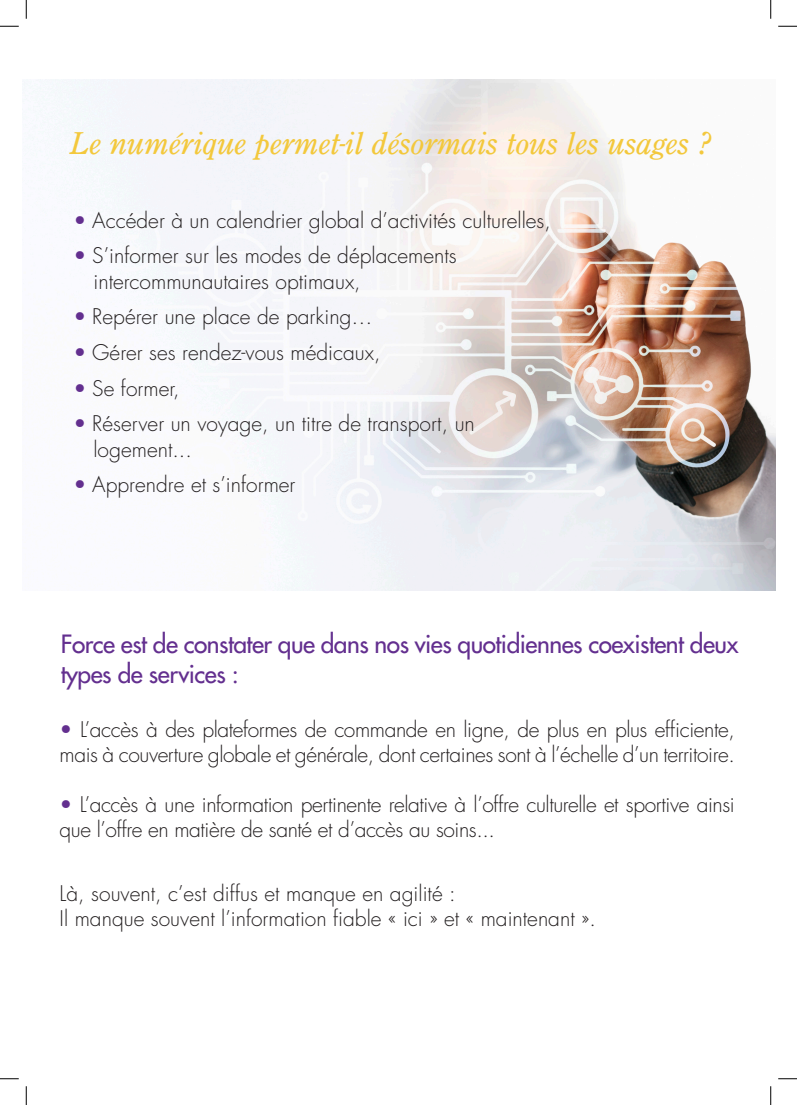
<style>
.page{position:relative;width:797px;height:1105px;background:#fff}
.page>*{position:absolute;margin:0;border:0;box-sizing:border-box;transform-origin:0 0}
.t1{font:italic 33.25px "Century Old Style";color:#f3c83c}
.t2{font:500 24.5px/29.4px "Futura Std";letter-spacing:-.02em;color:#632f8f}
.t3{font:300 21px/25.2px "Futura Std";color:#231f20}
.t4{font:300 21px/25.2px "Futura Std";letter-spacing:-.02em;color:#231f20}
.s1{color:#632f8f}
</style>
<div class="page">
<img style="left:23px;top:80px;width:752px;height:510px">
<svg style="left:0;top:25px;width:19px;height:2px"></svg>
<svg style="left:778px;top:25px;width:19px;height:2px"></svg>
<svg style="left:0;top:1078px;width:19px;height:1px"></svg>
<svg style="left:778px;top:1078px;width:19px;height:1px"></svg>
<svg style="left:25px;top:0;width:2px;height:19px"></svg>
<svg style="left:25px;top:1086px;width:2px;height:19px"></svg>
<svg style="left:770px;top:0;width:1px;height:19px"></svg>
<svg style="left:770px;top:1086px;width:1px;height:19px"></svg>
<p class="t1" style="left:70px;top:124px;width:642px">Le numérique permet-il désormais tous les usages ?</p>
<p class="t3" style="left:74px;top:208px;width:479px"><span class="s1">•</span> Accéder à un calendrier global d’activités culturelles,</p>
<p class="t3" style="left:93px;top:244px;width:365px;text-indent:-20px"><span class="s1">•</span> S’informer sur les modes de déplacements intercommunautaires optimaux,</p>
<p class="t3" style="left:74px;top:305px;width:300px"><span class="s1">•</span> Repérer une place de parking…</p>
<p class="t3" style="left:74px;top:340px;width:308px"><span class="s1">•</span> Gérer ses rendez-vous médicaux,</p>
<p class="t3" style="left:74px;top:376px;width:108px"><span class="s1">•</span> Se former,</p>
<p class="t3" style="left:93px;top:412px;width:383px;text-indent:-20px"><span class="s1">•</span> Réserver un voyage, un titre de transport, un logement...</p>
<p class="t3" style="left:74px;top:473px;width:223px"><span class="s1">•</span> Apprendre et s’informer</p>
<p class="t2" style="left:61px;top:630px;width:679px">Force est de constater que dans nos vies quotidiennes coexistent deux types de services :</p>
<p class="t4" style="left:60px;top:717px;width:676px"><span class="s1">•</span> L’accès à des plateformes de commande en ligne, de plus en plus efficiente, mais à couverture globale et générale, dont certaines sont à l’échelle d’un territoire.</p>
<p class="t4" style="left:60px;top:792px;width:676px"><span class="s1">•</span> L’accès à une information pertinente relative à l’offre culturelle et sportive ainsi que l’offre en matière de santé et d’accès au soins...</p>
<p class="t3" style="left:60px;top:881px;width:397px">Là, souvent, c’est diffus et manque en agilité :</p>
<p class="t3" style="left:60px;top:906px;width:538px">Il manque souvent l’information fiable « ici » et « maintenant ».</p>
</div>
